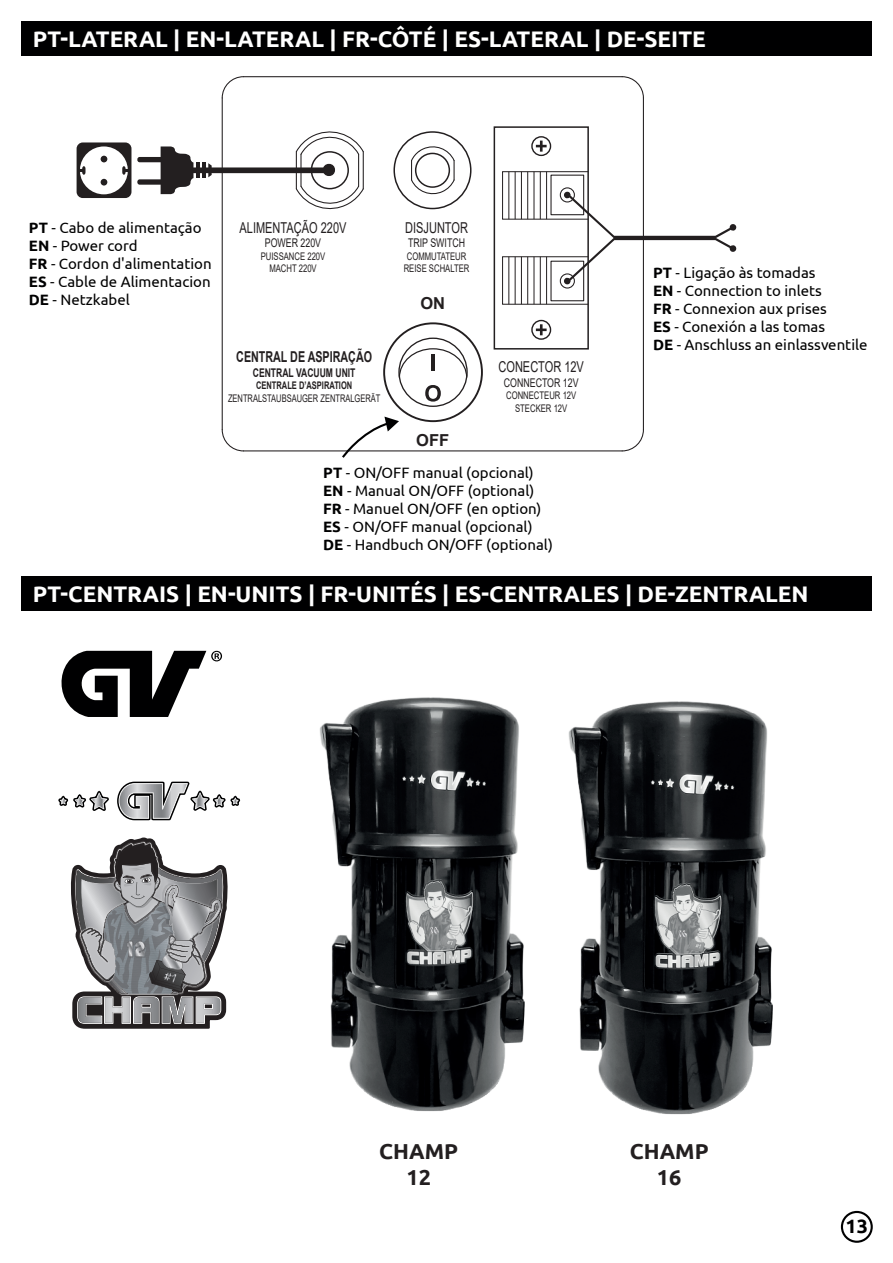
<style>
.page{position:relative;width:893px;height:1263px;background:#fff}
.page>*{position:absolute;margin:0;border:0;box-sizing:border-box;transform-origin:0 0}
.t1{font:700 22.5px "Ubuntu";color:#fff}
.t2{font:700 21.6px/26px "Ubuntu";color:#231f20;text-align:center}
.t3{font:700 19.35px "Ubuntu";color:#000001}
.t4{font:700 16.5px "Arial";color:#231f20}
.t5{font:15px/18px "Ubuntu";color:#000001}
.t6{font:15px "Arial";color:#231f20;scale:.73 1}
.t7{font:700 15px "Arial";color:#231f20;scale:.71 1}
.t8{font:12px "Arial";color:#231f20;scale:.73 1}
.t9{font:700 12px "Arial";color:#231f20;scale:.71 1}
.t10{font:10.5px/12.6px "Arial";color:#231f20;text-align:center;scale:.73 1}
.t11{font:10.5px "Arial";color:#231f20;scale:.71 1}
.t12{font:700 10.5px "Arial";color:#231f20;scale:.71 1}
.s1{font-weight:700}
</style>
<div class="page">
<div style="left:841px;top:1211px;width:32px;height:32px;border:2px solid #000001;border-radius:50%"></div>
<svg style="left:61px;top:651px;width:161px;height:66px"></svg>
<div style="left:21px;top:21px;width:851px;height:34px;background:#000001"></div>
<div style="left:21px;top:576px;width:851px;height:34px;background:#000001"></div>
<svg style="left:425px;top:385px;width:16px;height:17px"></svg>
<div style="left:393px;top:131px;width:78px;height:78px;border:2px solid #231f20;border-radius:50%"></div>
<hr style="left:363px;top:152px;width:1px;height:37px;background:#231f20">
<hr style="left:296px;top:152px;width:1px;height:37px;background:#231f20">
<svg style="left:295px;top:185px;width:69px;height:25px"></svg>
<hr style="left:358px;top:154px;width:1px;height:32px;background:#231f20">
<svg style="left:295px;top:131px;width:69px;height:25px"></svg>
<hr style="left:300px;top:154px;width:2px;height:32px;background:#231f20">
<svg style="left:411px;top:146px;width:44px;height:49px"></svg>
<svg style="left:221px;top:429px;width:24px;height:23px"></svg>
<hr style="left:222px;top:98px;width:1px;height:332px;background:#231f20">
<svg style="left:221px;top:76px;width:24px;height:23px"></svg>
<hr style="left:243px;top:76px;width:379px;height:1px;background:#231f20">
<svg style="left:621px;top:76px;width:23px;height:23px"></svg>
<hr style="left:643px;top:98px;width:1px;height:332px;background:#231f20">
<svg style="left:621px;top:429px;width:23px;height:23px"></svg>
<hr style="left:243px;top:450px;width:379px;height:1px;background:#231f20">
<div style="left:383px;top:322px;width:100px;height:100px;border:2px solid #231f20;border-radius:50%"></div>
<div style="left:494px;top:126px;width:95px;height:224px;border:2px solid #231f20"></div>
<div style="left:531px;top:136px;width:20px;height:20px;border:1px solid #231f20;border-radius:50%"></div>
<div style="left:560px;top:187px;width:15px;height:15px;border:1px solid #231f20;border-radius:50%"></div>
<hr style="left:546px;top:172px;width:1px;height:47px;background:#231f20">
<div style="left:502px;top:171px;width:87px;height:49px;border:1px solid #231f20"></div>
<hr style="left:508px;top:172px;width:1px;height:47px;background:#231f20">
<hr style="left:515px;top:172px;width:1px;height:47px;background:#231f20">
<hr style="left:521px;top:172px;width:1px;height:47px;background:#231f20">
<hr style="left:527px;top:172px;width:1px;height:47px;background:#231f20">
<hr style="left:533px;top:172px;width:1px;height:47px;background:#231f20">
<hr style="left:540px;top:172px;width:1px;height:47px;background:#231f20">
<svg style="left:536px;top:141px;width:11px;height:11px"></svg>
<div style="left:531px;top:320px;width:20px;height:20px;border:1px solid #231f20;border-radius:50%"></div>
<div style="left:560px;top:273px;width:15px;height:16px;border:1px solid #231f20;border-radius:50%"></div>
<hr style="left:546px;top:257px;width:1px;height:47px;background:#231f20">
<div style="left:550px;top:261px;width:34px;height:40px;border:1px solid #231f20"></div>
<div style="left:502px;top:256px;width:87px;height:49px;border:1px solid #231f20"></div>
<hr style="left:508px;top:257px;width:1px;height:47px;background:#231f20">
<hr style="left:515px;top:257px;width:1px;height:47px;background:#231f20">
<hr style="left:521px;top:257px;width:1px;height:47px;background:#231f20">
<hr style="left:527px;top:257px;width:1px;height:47px;background:#231f20">
<hr style="left:533px;top:257px;width:1px;height:47px;background:#231f20">
<hr style="left:540px;top:257px;width:1px;height:47px;background:#231f20">
<svg style="left:536px;top:324px;width:11px;height:11px"></svg>
<div style="left:415px;top:153px;width:35px;height:35px;border:1px solid #231f20;border-radius:50%"></div>
<div style="left:311px;top:151px;width:38px;height:38px;border:1px solid #231f20;border-radius:50%"></div>
<svg style="left:398px;top:348px;width:70px;height:31px"></svg>
<hr style="left:197px;top:162px;width:3px;height:16px;background:#231f20">
<hr style="left:202px;top:162px;width:4px;height:16px;background:#231f20">
<svg style="left:208px;top:163px;width:4px;height:14px"></svg>
<svg style="left:77px;top:142px;width:116px;height:56px"></svg>
<div style="left:191px;top:167px;width:140px;height:6px;background:#231f20"></div>
<svg style="left:563px;top:191px;width:174px;height:94px"></svg>
<div style="left:323px;top:164px;width:12px;height:12px;background:#231f20;border-radius:6px"></div>
<svg style="left:341px;top:417px;width:58px;height:41px"></svg>
<svg style="left:58px;top:781px;width:183px;height:248px"></svg>
<img style="left:568px;top:701px;width:205px;height:414px">
<svg style="left:679px;top:931px;width:7px;height:6px"></svg>
<img style="left:320px;top:697px;width:205px;height:414px">
<svg style="left:431px;top:927px;width:7px;height:7px"></svg>
<h1 class="t1" style="left:33px;top:26px;width:675px">PT-LATERAL | EN-LATERAL | FR-CÔTÉ | ES-LATERAL | DE-SEITE</h1>
<p class="t5" style="left:29px;top:218px;width:184px"><span class="s1">PT</span> - Cabo de alimentação<br><span class="s1">EN</span> - Power cord<br><span class="s1">FR</span> - Cordon d'alimentation<br><span class="s1">ES</span> - Cable de Alimentacion<br><span class="s1">DE</span> - Netzkabel</p>
<p class="t6" style="left:240px;top:217px;width:148px">ALIMENTAÇÃO 220V</p>
<p class="t8" style="left:265px;top:235px;width:79px">POWER 220V</p>
<p class="t10" style="left:261px;top:250px;width:90px">PUISSANCE 220V<br>MACHT 220V</p>
<p class="t7" style="left:236px;top:347px;width:193px">CENTRAL DE ASPIRAÇÃO</p>
<p class="t9" style="left:253px;top:364px;width:146px">CENTRAL VACUUM UNIT</p>
<p class="t12" style="left:256px;top:378px;width:137px">CENTRALE D’ASPIRATION</p>
<p class="t11" style="left:228px;top:391px;width:216px">ZENTRALSTAUBSAUGER ZENTRALGERÄT</p>
<p class="t6" style="left:405px;top:217px;width:88px">DISJUNTOR</p>
<p class="t8" style="left:408px;top:235px;width:80px">TRIP SWITCH</p>
<p class="t10" style="left:404px;top:250px;width:92px;text-align:left">COMMUTATEUR<br>REISE SCHALTER</p>
<p class="t4" style="left:420px;top:292px;width:26px">ON</p>
<p class="t4" style="left:416px;top:428px;width:34px">OFF</p>
<p class="t6" style="left:498px;top:357px;width:119px">CONECTOR 12V</p>
<p class="t8" style="left:504px;top:374px;width:104px">CONNECTOR 12V</p>
<p class="t10" style="left:506px;top:389px;width:98px">CONNECTEUR 12V<br>STECKER 12V</p>
<p class="t5" style="left:323px;top:463px;width:231px"><span class="s1">PT</span> - ON/OFF manual (opcional)<br><span class="s1">EN</span> - Manual ON/OFF (optional)<br><span class="s1">FR</span> - Manuel ON/OFF (en option)<br><span class="s1">ES</span> - ON/OFF manual (opcional)<br><span class="s1">DE</span> - Handbuch ON/OFF (optional)</p>
<p class="t5" style="left:653px;top:263px;width:216px"><span class="s1">PT</span> - Ligação às tomadas<br><span class="s1">EN</span> - Connection to inlets<br><span class="s1">FR</span> - Connexion aux prises<br><span class="s1">ES</span> - Conexión a las tomas<br><span class="s1">DE</span> - Anschluss an einlassventile</p>
<h1 class="t1" style="left:33px;top:581px;width:777px">PT-CENTRAIS | EN-UNITS | FR-UNITÉS | ES-CENTRALES | DE-ZENTRALEN</h1>
<h2 class="t2" style="left:379px;top:1138px;width:80px">CHAMP<br>12</h2>
<h2 class="t2" style="left:630px;top:1138px;width:80px">CHAMP<br>16</h2>
<p class="t3" style="left:845px;top:1214px;width:24px">13</p>
</div>
